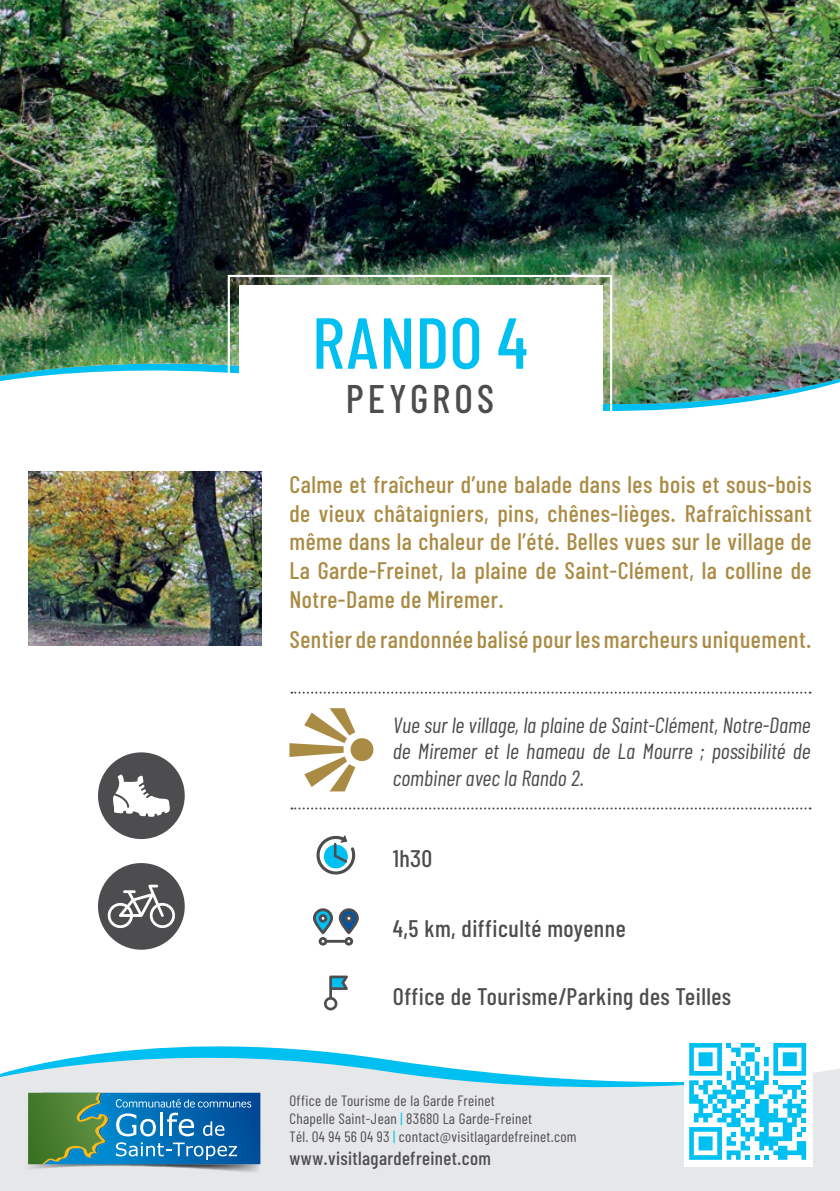
<style>
.page{position:relative;width:840px;height:1191px;background:#fff}
.page>*{position:absolute;margin:0;border:0;box-sizing:border-box;transform-origin:0 0}
.t1{font:500 72px "Barlow Condensed";color:#00c0f2}
.t2{font:500 40px "Barlow Condensed";letter-spacing:.1em;color:#4d4d4f}
.t3{font:500 24px/28.8px "Barlow Condensed";letter-spacing:.02em;color:#aa8b44;text-align:justify}
.t4{font:500 24px "Barlow Condensed";letter-spacing:.02em;color:#4d4d4f}
.t5{font:italic 22px/26.4px "Barlow Condensed";color:#4d4d4f;text-align:justify}
.t6{font:500 19px "Barlow Condensed";letter-spacing:.02em;color:#4d4d4f}
.t7{font:15px/18px "Barlow Condensed";letter-spacing:.02em;color:#4d4d4f}
.s1{color:#00c0f2}
</style>
<div class="page">
<img style="left:0;top:0;width:839px;height:404px">
<div style="left:239px;top:285px;width:363px;height:248px;background:#fff"></div>
<div style="left:227px;top:275px;width:385px;height:269px;border:2px solid #fff"></div>
<img style="left:28px;top:472px;width:234px;height:173px">
<div style="left:98px;top:752px;width:87px;height:87px;background:#4d4d4f;border-radius:50%"></div>
<svg style="left:113px;top:774px;width:57px;height:43px"></svg>
<div style="left:98px;top:863px;width:87px;height:86px;background:#4d4d4f;border-radius:50%"></div>
<svg style="left:107px;top:884px;width:68px;height:45px"></svg>
<svg style="left:0;top:1046px;width:839px;height:145px;background:#d8e7eb"></svg>
<div style="left:683px;top:1037px;width:128px;height:129px;background:#fff"></div>
<img style="left:22px;top:1136px;width:239px;height:38px">
<svg style="left:28px;top:1092px;width:232px;height:72px;background:#2f7e94"></svg>
<svg style="left:689px;top:1043px;width:116px;height:116px"></svg>
<svg style="left:291px;top:691px;width:519px;height:2px"></svg>
<svg style="left:291px;top:807px;width:519px;height:2px"></svg>
<div style="left:350px;top:738px;width:23px;height:23px;background:#aa8b44;border-radius:50%"></div>
<svg style="left:289px;top:708px;width:66px;height:83px"></svg>
<svg style="left:316px;top:835px;width:39px;height:40px"></svg>
<svg style="left:324px;top:975px;width:24px;height:35px"></svg>
<svg style="left:313px;top:908px;width:45px;height:37px"></svg>
<h1 class="t1" style="left:312px;top:298px;width:217px">RANDO 4</h1>
<h2 class="t2" style="left:345px;top:373px;width:150px">PEYGROS</h2>
<p class="t3" style="left:289px;top:469px;width:523px">Calme et fraîcheur d’une balade dans les bois et sous-bois de vieux châtaigniers, pins, chênes-lièges. Rafraîchissant même dans la chaleur de l’été. Belles vues sur le village de La Garde-Freinet, la plaine de Saint-Clément, la colline de Notre-Dame de Miremer.</p>
<p class="t3" style="left:289px;top:624px;width:523px">Sentier de randonnée balisé pour les marcheurs uniquement.</p>
<p class="t5" style="left:392px;top:711px;width:419px">Vue sur le village, la plaine de Saint-Clément, Notre-Dame de Miremer et le hameau de La Mourre ; possibilité de combiner avec la Rando 2.</p>
<p class="t4" style="left:392px;top:843px;width:41px">1h30</p>
<p class="t4" style="left:392px;top:913px;width:234px">4,5 km, difficulté moyenne</p>
<p class="t4" style="left:392px;top:981px;width:340px">Office de Tourisme/Parking des Teilles</p>
<p class="t7" style="left:289px;top:1091px;width:288px">Office de Tourisme de la Garde Freinet<br>Chapelle Saint-Jean <span class="s1">|</span> 83680 La Garde-Freinet<br>Tél. 04 94 56 04 93 <span class="s1">|</span> contact@visitlagardefreinet.com</p>
<p class="t6" style="left:289px;top:1146px;width:203px">www.visitlagardefreinet.com</p>
</div>
